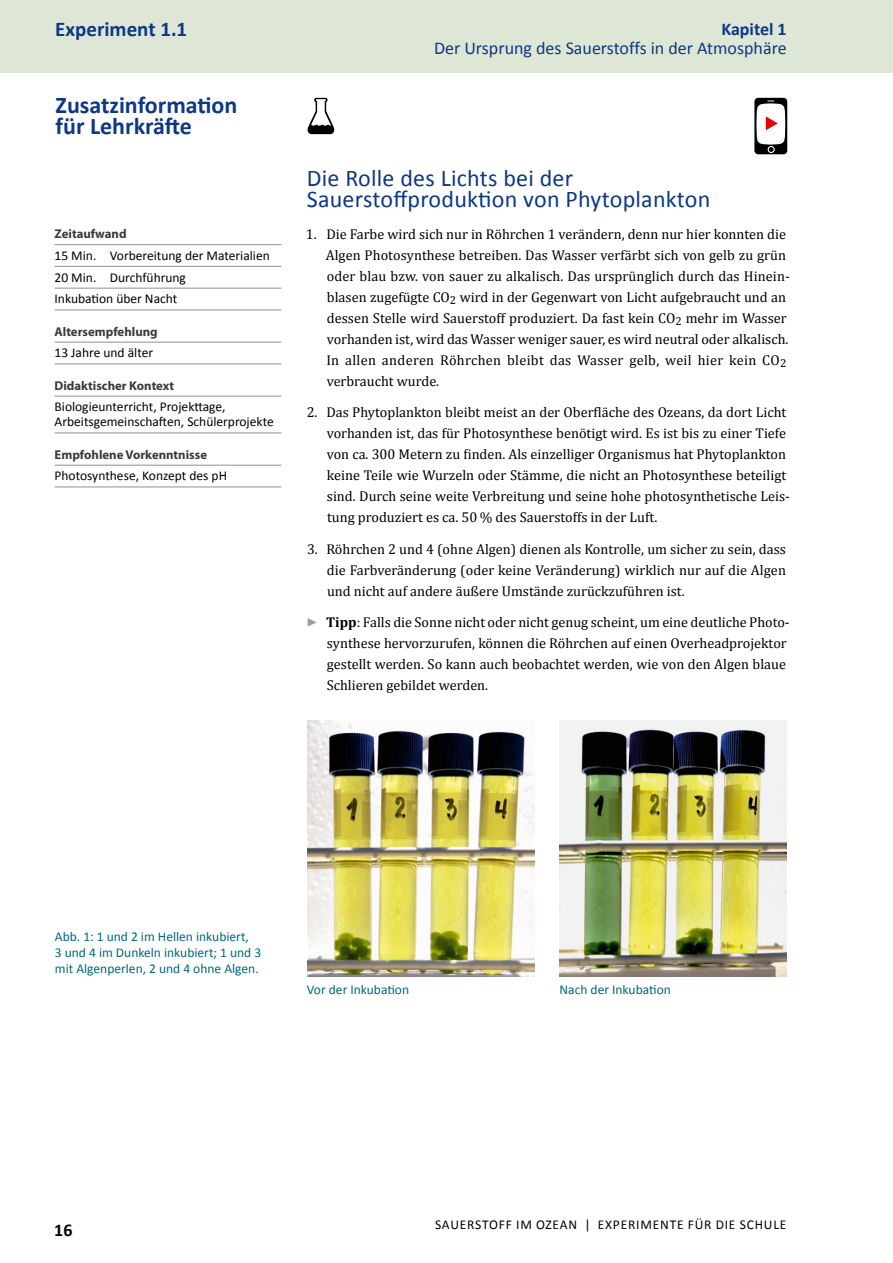
<style>
.page{position:relative;width:893px;height:1263px;background:#fff}
.page>*{position:absolute;margin:0;border:0;box-sizing:border-box;transform-origin:0 0}
.t1{font:24px/21px "Calibri";letter-spacing:.01em;color:#0d3884}
.t2{font:700 24px/21px "Calibri";color:#0d3884}
.t3{font:700 21px "Calibri";color:#0d3884}
.t4{font:18px "Calibri";color:#0d3884}
.t5{font:700 18px "Calibri";color:#0d3884}
.t6{font:700 18px "Calibri";color:#000}
.t7{font:14.25px/21px "Cambria";color:#000}
.t8{font:13.5px/21.8px "Calibri";color:#000}
.t9{font:13.5px/15.8px "Calibri";color:#00677b}
.t10{font:13.5px "Calibri";letter-spacing:.06em;color:#000}
.t11{font:700 12.75px "Myriad Pro";color:#3a3a39}
.s1{font-family:"Minion Pro";font-weight:700;font-size:18px;color:#9c9c9d}
.s2{font-weight:700}
</style>
<div class="page">
<div style="left:0;top:0;width:893px;height:72px;background:#dee7d5"></div>
<img style="left:308px;top:720px;width:226px;height:257px">
<img style="left:560px;top:720px;width:227px;height:257px">
<hr style="left:55px;top:244px;width:226px;height:1px;background:#9c9c9d">
<hr style="left:55px;top:266px;width:226px;height:1px;background:#9c9c9d">
<hr style="left:55px;top:288px;width:226px;height:1px;background:#9c9c9d">
<hr style="left:55px;top:309px;width:226px;height:1px;background:#9c9c9d">
<hr style="left:55px;top:342px;width:226px;height:1px;background:#9c9c9d">
<hr style="left:55px;top:363px;width:226px;height:1px;background:#9c9c9d">
<hr style="left:55px;top:396px;width:226px;height:1px;background:#9c9c9d">
<hr style="left:55px;top:432px;width:226px;height:1px;background:#9c9c9d">
<hr style="left:55px;top:465px;width:226px;height:1px;background:#9c9c9d">
<hr style="left:55px;top:486px;width:226px;height:1px;background:#9c9c9d">
<svg style="left:308px;top:98px;width:26px;height:36px"></svg>
<svg style="left:754px;top:98px;width:33px;height:56px"></svg>
<h2 class="t3" style="left:55px;top:16px;width:134px">Experiment 1.1</h2>
<h1 class="t2" style="left:56px;top:94px;width:183px">Zusatzinformation für Lehrkräfte</h1>
<p class="t11" style="left:55px;top:225px;width:74px">Zeitaufwand</p>
<p class="t8" style="left:55px;top:245px;width:217px">15 Min. Vorbereitung der Materialien<br>20 Min. Durchführung<br>Inkubation über Nacht</p>
<p class="t11" style="left:55px;top:323px;width:105px">Altersempfehlung</p>
<p class="t8" style="left:55px;top:342px;width:100px">13 Jahre und älter</p>
<p class="t11" style="left:55px;top:377px;width:121px">Didaktischer Kontext</p>
<p class="t8" style="left:55px;top:399px;width:221px;line-height:15px">Biologieunterricht, Projekttage,<br>Arbeitsgemeinschaften, Schülerprojekte</p>
<p class="t11" style="left:55px;top:446px;width:154px">Empfohlene Vorkenntnisse</p>
<p class="t8" style="left:55px;top:465px;width:174px">Photosynthese, Konzept des pH</p>
<p class="t5" style="left:721px;top:17px;width:67px">Kapitel 1</p>
<p class="t4" style="left:434px;top:37px;width:354px">Der Ursprung des Sauerstoffs in der Atmosphäre</p>
<h1 class="t1" style="left:307px;top:168px;width:405px">Die Rolle des Lichts bei der<br>Sauerstoffproduktion von Phytoplankton</h1>
<p class="t7" style="left:326px;top:223px;width:466px;text-indent:-20px">1. Die Farbe wird sich nur in Röhrchen 1 verändern, denn nur hier konnten die Algen Photosynthese betreiben. Das Wasser verfärbt sich von gelb zu grün oder blau bzw. von sauer zu alkalisch. Das ursprünglich durch das Hinein&shy;blasen zugefügte CO<sub>2</sub> wird in der Gegenwart von Licht aufgebraucht und an dessen Stelle wird Sauerstoff produziert. Da fast kein CO<sub>2</sub> mehr im Wasser vorhanden ist, wird das Wasser weniger sauer, es wird neutral oder alkalisch.<br>In allen anderen Röhrchen bleibt das Wasser gelb, weil hier kein CO<sub>2 </sub>verbraucht wurde.</p>
<p class="t7" style="left:327px;top:402px;width:465px;text-indent:-20px">2. Das Phytoplankton bleibt meist an der Oberfläche des Ozeans, da dort Licht vorhanden ist, das für Photosynthese benötigt wird. Es ist bis zu einer Tiefe von ca. 300 Metern zu finden. Als einzelliger Organismus hat Phytoplankton keine Teile wie Wurzeln oder Stämme, die nicht an Photosynthese beteiligt sind. Durch seine weite Verbreitung und seine hohe photosynthetische Leis&shy;tung produziert es ca. 50 % des Sauerstoffs in der Luft.</p>
<p class="t7" style="left:327px;top:538px;width:461px;text-align:justify;text-indent:-20px">3. Röhrchen 2 und 4 (ohne Algen) dienen als Kontrolle, um sicher zu sein, dass die Farbveränderung (oder keine Veränderung) wirklich nur auf die Algen und nicht auf andere äußere Umstände zurückzuführen ist.</p>
<p class="t7" style="left:327px;top:612px;width:464px;text-indent:-20px"><span class="s1">▶</span> <span class="s2">Tipp</span>: Falls die Sonne nicht oder nicht genug scheint, um eine deutliche Photo&shy;synthese hervorzurufen, können die Röhrchen auf einen Overheadprojektor gestellt werden. So kann auch beobachtet werden, wie von den Algen blaue Schlieren gebildet werden.</p>
<p class="t9" style="left:55px;top:929px;width:208px">Abb. 1: 1 und 2 im Hellen inkubiert,<br>3 und 4 im Dunkeln inkubiert; 1 und 3 mit Algenperlen, 2 und 4 ohne Algen.</p>
<p class="t9" style="left:307px;top:982px;width:104px">Vor der Inkubation</p>
<p class="t9" style="left:559px;top:982px;width:113px">Nach der Inkubation</p>
<p class="t6" style="left:54px;top:1219px;width:20px">16</p>
<p class="t10" style="left:435px;top:1215px;width:353px">Sauerstoff im Ozean | Experimente für die Schule</p>
</div>
